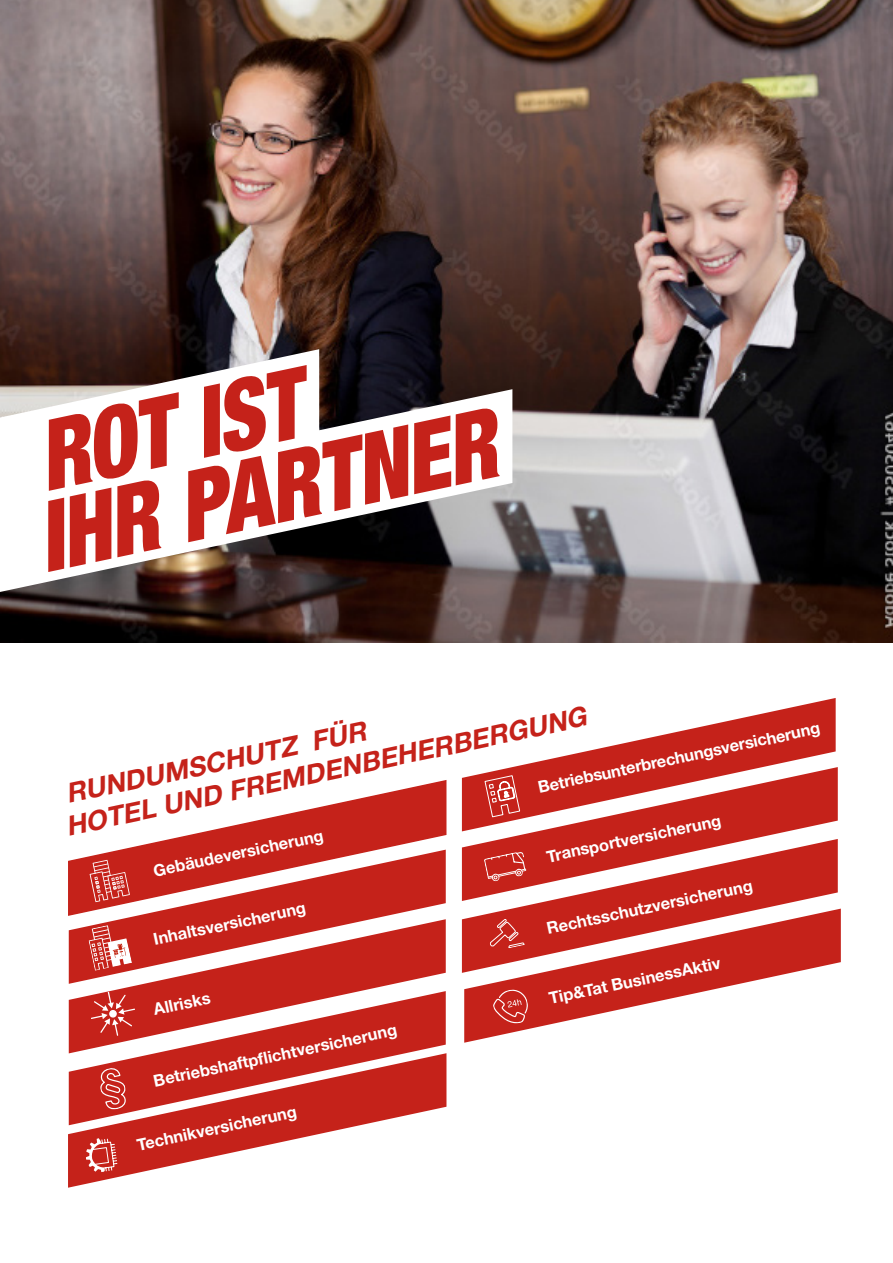
<style>
.page{position:relative;width:893px;height:1263px;background:#fff}
.page>*{position:absolute;margin:0;border:0;box-sizing:border-box;transform-origin:0 0}
.t1{font:italic 900 condensed 97.2px "Helvetica Neue LT Std";color:#c5221a;scale:.9 1}
.t2{font:italic 700 27px "Helvetica Neue LT Std";color:#c5221a}
.t3{font:700 16.5px "Helvetica Neue LT Std";color:#fff}
</style>
<div class="page">
<svg style="left:69px;top:984px;width:377px;height:69px;fill:#c5221a"></svg>
<svg style="left:69px;top:917px;width:377px;height:67px;fill:#c5221a"></svg>
<svg style="left:68px;top:780px;width:379px;height:137px"></svg>
<img style="left:0;top:0;width:893px;height:642px">
<svg style="left:0;top:349px;width:319px;height:40px"></svg>
<svg style="left:0;top:389px;width:512px;height:203px"></svg>
<svg style="left:89px;top:925px;width:43px;height:46px"></svg>
<svg style="left:91px;top:992px;width:44px;height:44px;background:#ce4740"></svg>
<svg style="left:90px;top:860px;width:40px;height:42px;background:#d04f48"></svg>
<svg style="left:513px;top:698px;width:323px;height:69px"></svg>
<svg style="left:462px;top:767px;width:376px;height:72px;fill:#c5221a"></svg>
<svg style="left:462px;top:839px;width:376px;height:134px;fill:#c5221a"></svg>
<svg style="left:464px;top:909px;width:377px;height:134px;fill:#c5221a"></svg>
<svg style="left:484px;top:851px;width:42px;height:30px"></svg>
<svg style="left:490px;top:918px;width:35px;height:34px"></svg>
<svg style="left:492px;top:988px;width:37px;height:38px"></svg>
<svg style="left:484px;top:775px;width:37px;height:43px;background:#d04f49"></svg>
<svg style="left:68px;top:1053px;width:378px;height:135px;fill:#c5221a"></svg>
<svg style="left:86px;top:1138px;width:32px;height:36px"></svg>
<p class="t1" style="left:25px;top:399px;width:298px;rotate:-12deg">ROT IST</p>
<p class="t1" style="left:25px;top:480px;width:519px;rotate:-12deg">IHR PARTNER</p>
<p class="t2" style="left:63px;top:810px;width:533px;rotate:-12deg">HOTEL UND FREMDENBEHERBERGUNG</p>
<p class="t3" style="left:152px;top:861px;width:175px;rotate:-12deg">Gebäudeversicherung</p>
<p class="t2" style="left:63px;top:778px;width:308px;rotate:-12deg">RUNDUMSCHUTZ FÜR</p>
<p class="t3" style="left:536px;top:777px;width:289px;rotate:-12deg">Betriebsunterbrechungsversicherung</p>
<p class="t3" style="left:545px;top:847px;width:179px;rotate:-12deg">Transportversicherung</p>
<p class="t3" style="left:545px;top:919px;width:211px;rotate:-12deg">Rechtsschutzversicherung</p>
<p class="t3" style="left:152px;top:930px;width:157px;rotate:-12deg">Inhaltsversicherung</p>
<p class="t3" style="left:152px;top:999px;width:59px;rotate:-12deg">Allrisks</p>
<p class="t3" style="left:152px;top:1071px;width:250px;rotate:-12deg">Betriebshaftpfl ichtversicherung</p>
<p class="t3" style="left:135px;top:1135px;width:164px;rotate:-12deg">Technikversicherung</p>
<p class="t3" style="left:547px;top:988px;width:176px;rotate:-12deg">Tip&amp;Tat BusinessAktiv</p>
</div>
